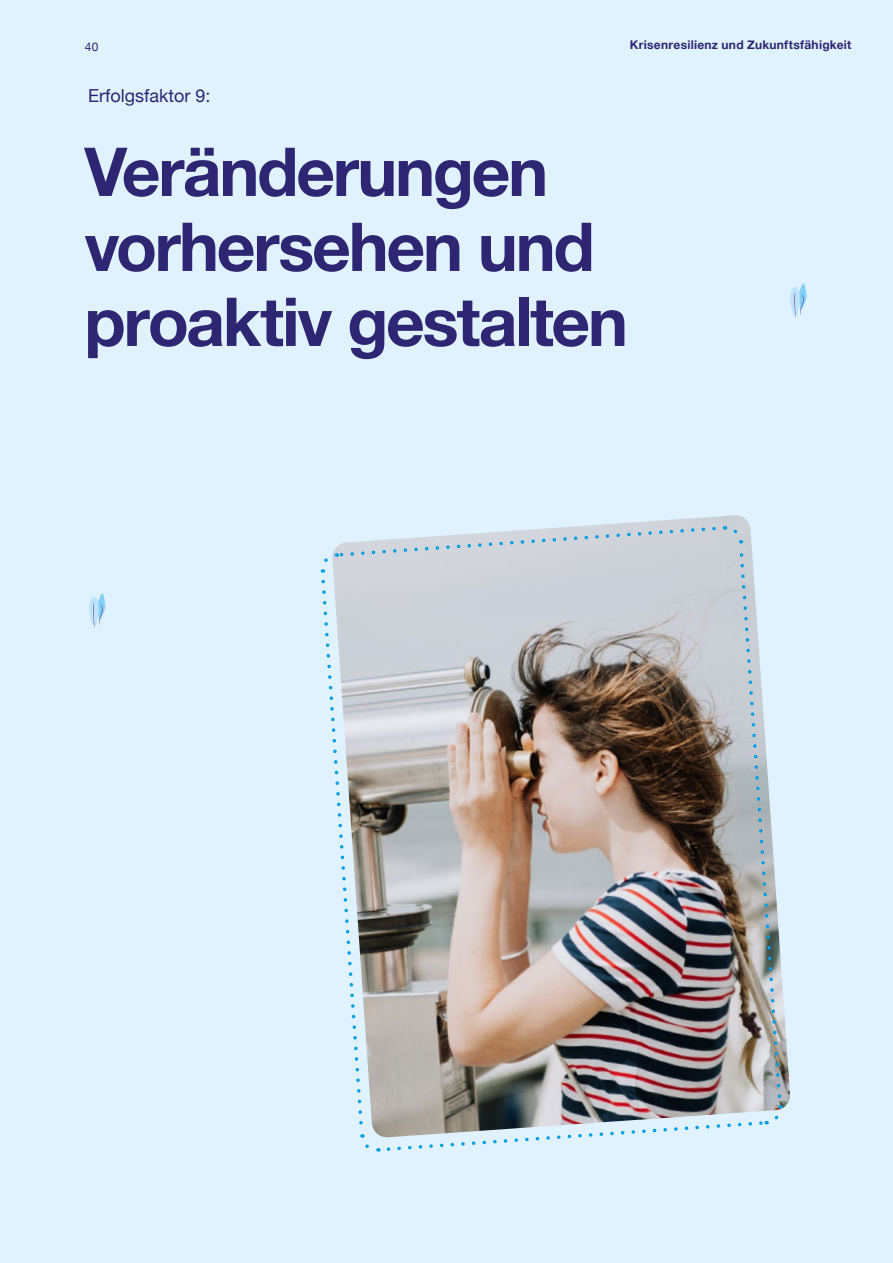
<style>
.page{position:relative;width:893px;height:1263px;background:#dff2fd}
.page>*{position:absolute;margin:0;border:0;box-sizing:border-box;transform-origin:0 0}
.t1{font:700 67.5px/75px "Helvetica Neue";letter-spacing:-.03em;color:#2e2672}
.t2{font:18px "Helvetica Neue";color:#2e2672}
.t3{font:700 12px "Helvetica Neue";letter-spacing:.025em;color:#2e2672}
.t4{font:12px "Helvetica Neue";color:#2e2672}
</style>
<div class="page">
<img style="left:320px;top:524px;width:464px;height:628px">
<svg style="left:790px;top:283px;width:17px;height:35px"></svg>
<svg style="left:89px;top:593px;width:17px;height:35px"></svg>
<p class="t4" style="left:85px;top:38px;width:15px">40</p>
<p class="t3" style="left:630px;top:35px;width:223px">Krisenresilienz und Zukunftsfähigkeit</p>
<p class="t2" style="left:88px;top:83px;width:124px">Erfolgsfaktor 9:</p>
<p class="t1" style="left:84px;top:136px;width:545px">Veränderungen vorhersehen und proaktiv gestalten</p>
</div>
